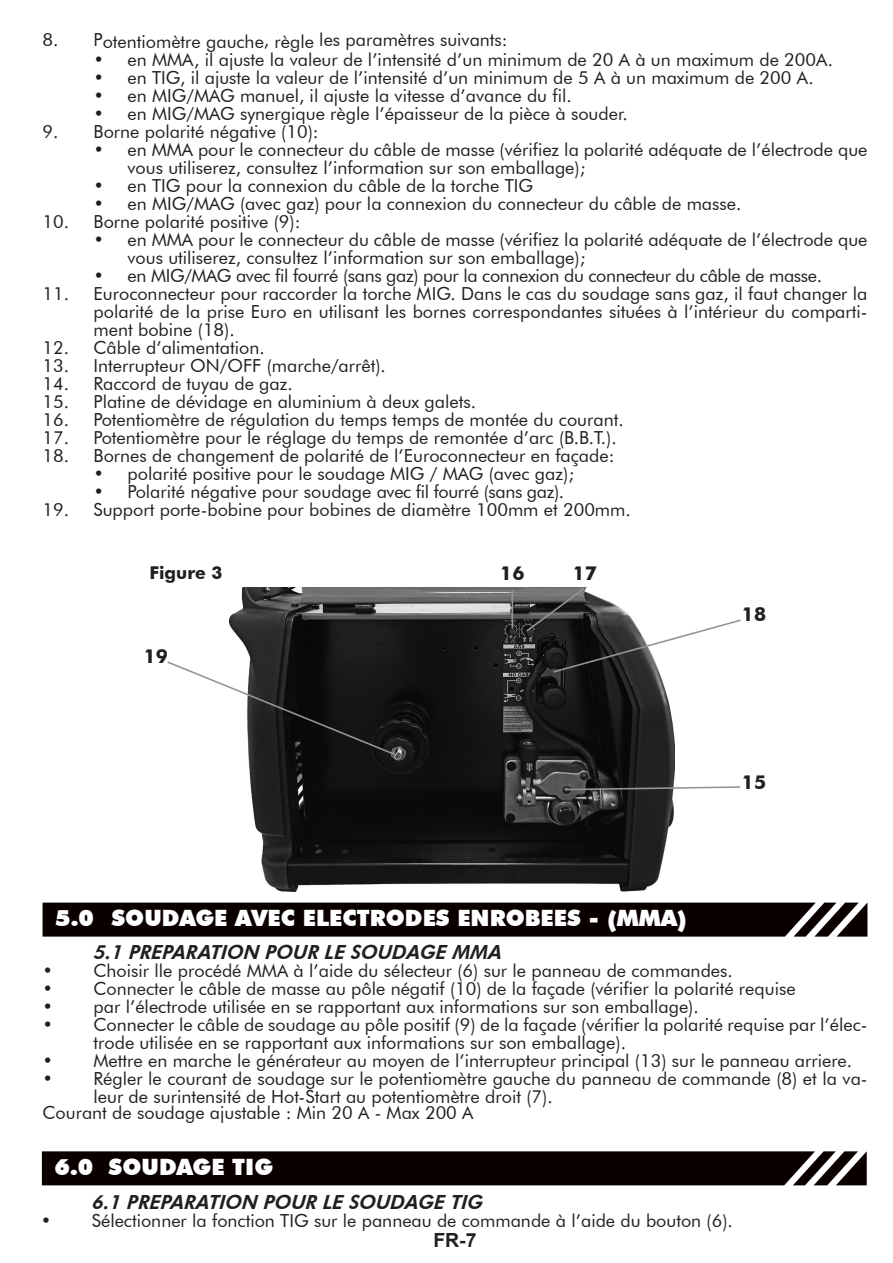
<style>
.page{position:relative;width:893px;height:1263px;background:#fff}
.page>*{position:absolute;margin:0;border:0;box-sizing:border-box;transform-origin:0 0}
.titolo_paragrafo{font:900 22.5px "Futura BT";color:#fff}
.sotto_paragrafo{font:italic 800 19.5px "Futura BT";color:#231f20}
.t1{font:700 19.5px "Arial";color:#231f20}
.sommario_sottoparagr{font:700 19.35px "Futura BT";color:#231f20}
.corpo_testo_normale{font:18px/18px "Futura BT";color:#231f20}
.corpo_testo_normale-2{font:18px "Futura BT";letter-spacing:-.02em;color:#231f20}
.sommario_sottoparagr-2{font:700 17.7px "Futura BT";color:#231f20}
</style>
<div class="page">
<div style="left:42px;top:1151px;width:825px;height:34px;background:#0a0000"></div>
<div style="left:43px;top:902px;width:824px;height:34px;background:#0a0000"></div>
<img style="left:229px;top:588px;width:445px;height:303px">
<svg style="left:167px;top:660px;width:229px;height:96px"></svg>
<svg style="left:563px;top:785px;width:178px;height:6px"></svg>
<hr style="left:511px;top:590px;width:2px;height:39px;background:#939598">
<svg style="left:524px;top:587px;width:217px;height:87px"></svg>
<p class="corpo_testo_normale" style="left:43px;top:31px;width:467px">8. Potentiomètre gauche, règle les paramètres suivants:</p>
<p class="corpo_testo_normale" style="left:94px;top:50px;width:741px">• en MMA, il ajuste la valeur de l’intensité d’un minimum de 20 A à un maximum de 200A.</p>
<p class="corpo_testo_normale" style="left:94px;top:68px;width:722px">• en TIG, il ajuste la valeur de l’intensité d’un minimum de 5 A à un maximum de 200 A.</p>
<p class="corpo_testo_normale" style="left:94px;top:86px;width:480px">• en MIG/MAG manuel, il ajuste la vitesse d’avance du fil.</p>
<p class="corpo_testo_normale" style="left:94px;top:104px;width:536px">• en MIG/MAG synergique règle l’épaisseur de la pièce à souder.</p>
<p class="corpo_testo_normale" style="left:43px;top:122px;width:278px">9. Borne polarité négative (10):</p>
<p class="corpo_testo_normale" style="left:128px;top:140px;width:741px;text-indent:-34px">• en MMA pour le connecteur du câble de masse (vérifiez la polarité adéquate de l’électrode que vous utiliserez, consultez l’information sur son emballage);</p>
<p class="corpo_testo_normale" style="left:94px;top:176px;width:441px">• en TIG pour la connexion du câble de la torche TIG</p>
<p class="corpo_testo_normale" style="left:94px;top:194px;width:649px">• en MIG/MAG (avec gaz) pour la connexion du connecteur du câble de masse.</p>
<p class="corpo_testo_normale" style="left:43px;top:212px;width:259px">10. Borne polarité positive (9):</p>
<p class="corpo_testo_normale" style="left:128px;top:230px;width:741px;text-indent:-34px">• en MMA pour le connecteur du câble de masse (vérifiez la polarité adéquate de l’électrode que vous utiliserez, consultez l’information sur son emballage);</p>
<p class="corpo_testo_normale-2" style="left:94px;top:264px;width:730px">• en MIG/MAG avec fil fourré (sans gaz) pour la connexion du connecteur du câble de masse.</p>
<p class="corpo_testo_normale" style="left:94px;top:284px;width:775px;text-align:justify;text-indent:-51px">11. Euroconnecteur pour raccorder la torche MIG. Dans le cas du soudage sans gaz, il faut changer la polarité de la prise Euro en utilisant les bornes correspondantes situées à l’intérieur du comparti&shy;ment bobine (18).</p>
<p class="corpo_testo_normale" style="left:43px;top:338px;width:224px">12. Câble d’alimentation.</p>
<p class="corpo_testo_normale" style="left:43px;top:356px;width:345px">13. Interrupteur ON/OFF (marche/arrêt).</p>
<p class="corpo_testo_normale" style="left:43px;top:374px;width:252px">14. Raccord de tuyau de gaz.</p>
<p class="corpo_testo_normale" style="left:43px;top:392px;width:435px">15. Platine de dévidage en aluminium à deux galets.</p>
<p class="corpo_testo_normale" style="left:43px;top:410px;width:583px">16. Potentiomètre de régulation du temps temps de montée du courant.</p>
<p class="corpo_testo_normale" style="left:43px;top:428px;width:576px">17. Potentiomètre pour le réglage du temps de remontée d’arc (B.B.T.).</p>
<p class="corpo_testo_normale" style="left:43px;top:446px;width:573px">18. Bornes de changement de polarité de l’Euroconnecteur en façade:</p>
<p class="corpo_testo_normale" style="left:94px;top:464px;width:482px">• polarité positive pour le soudage MIG / MAG (avec gaz);</p>
<p class="corpo_testo_normale" style="left:94px;top:482px;width:472px">• Polarité négative pour soudage avec fil fourré (sans gaz).</p>
<p class="corpo_testo_normale" style="left:43px;top:500px;width:590px">19. Support porte-bobine pour bobines de diamètre 100mm et 200mm.</p>
<p class="sommario_sottoparagr-2" style="left:150px;top:561px;width:75px">Figure 3</p>
<p class="sommario_sottoparagr" style="left:144px;top:644px;width:26px">19</p>
<p class="sommario_sottoparagr" style="left:500px;top:561px;width:26px">16</p>
<p class="sommario_sottoparagr" style="left:573px;top:561px;width:26px">17</p>
<p class="titolo_paragrafo" style="left:55px;top:905px;width:633px">5.0 SOUDAGE AVEC ELECTRODES ENROBEES - (MMA)</p>
<p class="sommario_sottoparagr" style="left:742px;top:602px;width:26px">18</p>
<p class="sommario_sottoparagr" style="left:742px;top:770px;width:26px">15</p>
<p class="sotto_paragrafo" style="left:94px;top:940px;width:409px">5.1 PREPARATION POUR LE SOUDAGE MMA</p>
<p class="corpo_testo_normale" style="left:43px;top:961px;width:692px">• Choisir lle procédé MMA à l’aide du sélecteur (6) sur le panneau de commandes.</p>
<p class="corpo_testo_normale" style="left:43px;top:979px;width:754px">• Connecter le câble de masse au pôle négatif (10) de la façade (vérifier la polarité requise</p>
<p class="corpo_testo_normale" style="left:43px;top:997px;width:658px">• par l’électrode utilisée en se rapportant aux informations sur son emballage).</p>
<p class="corpo_testo_normale" style="left:94px;top:1015px;width:775px;text-indent:-51px">• Connecter le câble de soudage au pôle positif (9) de la façade (vérifier la polarité requise par l’élec&shy;trode utilisée en se rapportant aux informations sur son emballage).</p>
<p class="corpo_testo_normale" style="left:43px;top:1051px;width:811px">• Mettre en marche le générateur au moyen de l’interrupteur principal (13) sur le panneau arriere.</p>
<p class="corpo_testo_normale" style="left:94px;top:1069px;width:775px;text-indent:-51px">• Régler le courant de soudage sur le potentiomètre gauche du panneau de commande (8) et la va&shy;leur de surintensité de Hot-Start au potentiomètre droit (7).</p>
<p class="corpo_testo_normale" style="left:43px;top:1104px;width:432px">Courant de soudage ajustable : Min 20 A - Max 200 A</p>
<p class="titolo_paragrafo" style="left:55px;top:1153px;width:220px">6.0 SOUDAGE TIG</p>
<p class="sotto_paragrafo" style="left:92px;top:1190px;width:395px">6.1 PREPARATION POUR LE SOUDAGE TIG</p>
<p class="corpo_testo_normale" style="left:41px;top:1211px;width:694px">• Sélectionner la fonction TIG sur le panneau de commande à l’aide du bouton (6).</p>
<p class="t1" style="left:433px;top:1227px;width:45px">FR-7</p>
</div>
